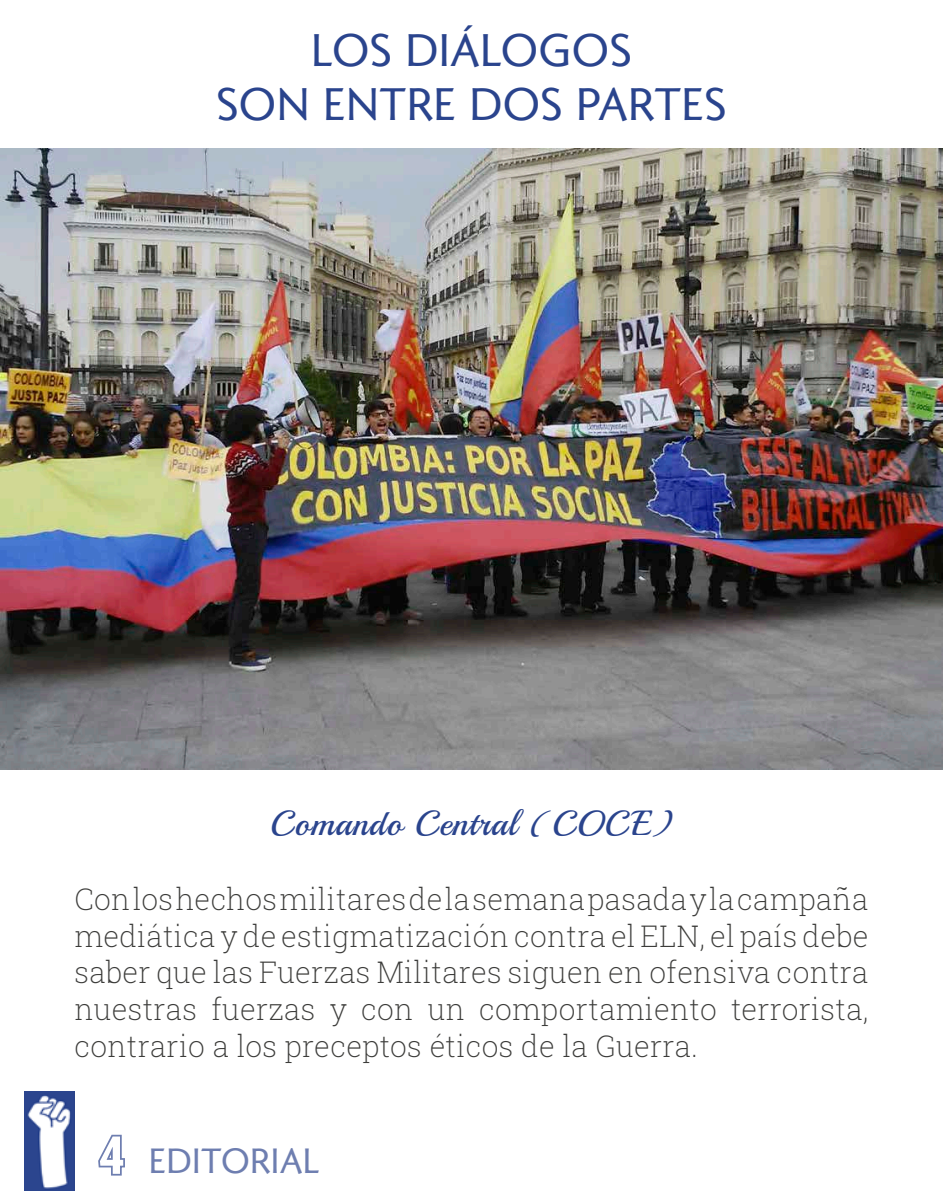
<style>
.page{position:relative;width:943px;height:1191px;background:#fff}
.page>*{position:absolute;margin:0;border:0;box-sizing:border-box;transform-origin:0 0}
.t1{font:45.5px/53.9px "Romanica";letter-spacing:.01em;color:#2a448d;text-align:center}
.t2{font:35px "Playball";letter-spacing:.025em;color:#2a448d}
.t3{font:35px "Romanica";letter-spacing:.01em;color:#6e7eb0}
.t4{font:200 29.75px/36.8px "Roboto Slab";letter-spacing:.01em;color:#3c3c3a;text-align:justify}
.s1{font-family:"Roboto Condensed";font-weight:700;font-size:52.5px}
</style>
<div class="page">
<img style="left:25px;top:1091px;width:49px;height:100px">
<img style="left:0;top:149px;width:943px;height:620px">
<h1 class="t1" style="left:216px;top:22px;width:512px">LOS DIÁLOGOS<br>SON ENTRE DOS PARTES</h1>
<p class="t2" style="left:270px;top:802px;width:404px">Comando Central (COCE)</p>
<p class="t4" style="left:74px;top:879px;width:795px">Con los hechos militares de la semana pasada y la campaña mediática y de estigmatización contra el ELN, el país debe saber que las Fuerzas Militares siguen en ofensiva contra nuestras fuerzas y con un comportamiento terrorista, contrario a los preceptos éticos de la Guerra.</p>
<p class="t3" style="left:99px;top:1137px;width:222px"><span class="s1">4</span> EDITORIAL</p>
</div>
